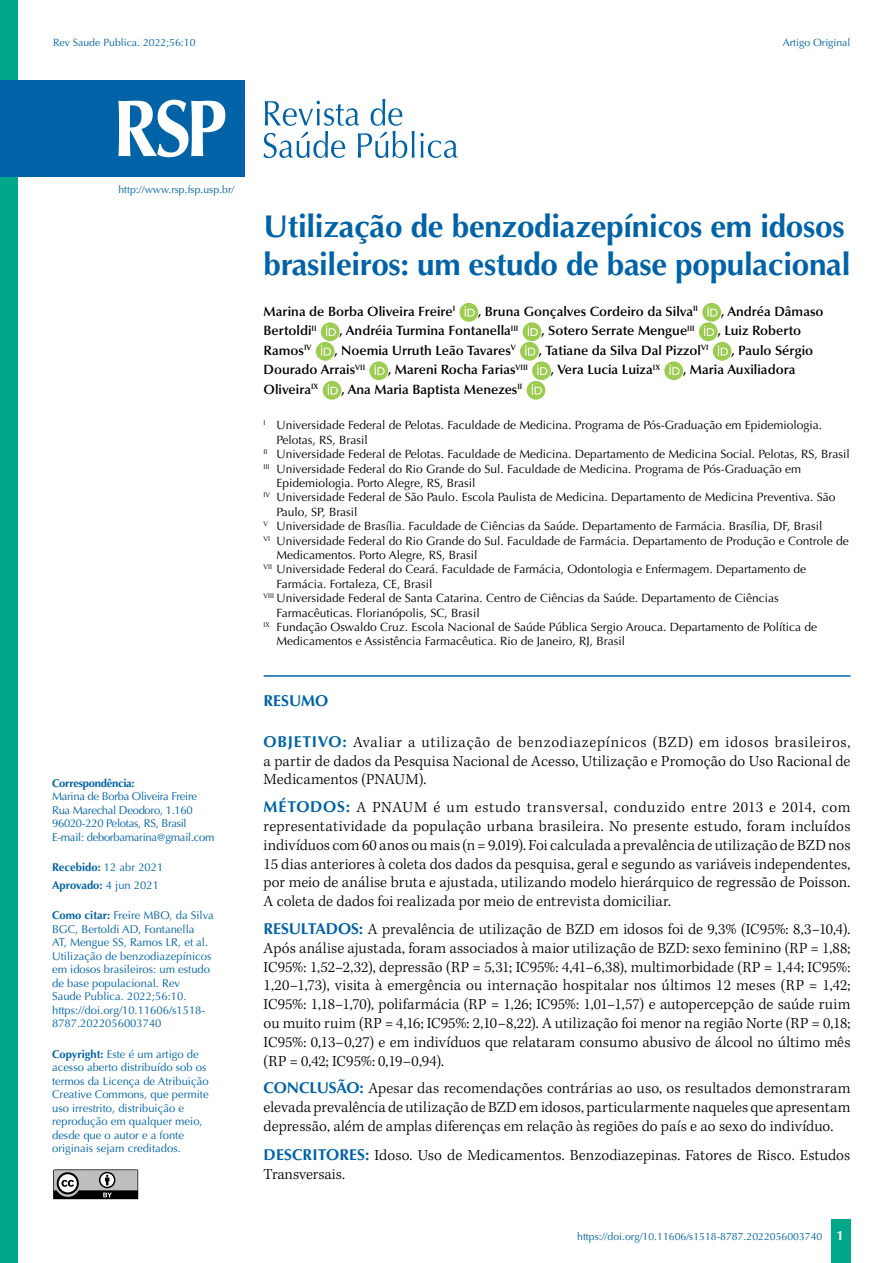
<style>
.page{position:relative;width:893px;height:1263px;background:#fff}
.page>*{position:absolute;margin:0;border:0;box-sizing:border-box;transform-origin:0 0}
.t1{font:700 31.5px/37.8px "Optima LT Std";letter-spacing:-.01em;color:#0063a7}
.t2{font:300 15.75px/18.9px "Kepler Std";letter-spacing:.005em;color:#000;text-align:justify}
.t3{font:700 15.75px "Optima LT Std";color:#0063a7}
.t4{font:600 13.5px "Optima LT Std";color:#000}
.t5{font:12px "Optima LT Std";color:#000}
.t6{font:11.25px/13.5px "Optima LT Std";color:#0063a7}
.t7{font:11.25px/13.5px "Optima LT Std";letter-spacing:-.025em;color:#0063a7}
.t8{font:700 11.25px/17.7px "Optima LT Std";color:#0063a7}
.t9{font:700 11.25px "Optima LT Std";letter-spacing:-.025em;color:#0063a7}
.t10{font:10.5px "Optima LT Std";color:#0063a7}
.s1{font-weight:400}
.s2{font-weight:700}
.s3{font-family:"Optima LT Std";font-weight:700;color:#0063a7}
.s4{font-weight:700;font-size:13.5px;color:#fff}
</style>
<div class="page">
<div style="left:831px;top:1220px;width:20px;height:43px;background:#00a788"></div>
<svg style="left:53px;top:1169px;width:85px;height:30px;background:#7e7f80"></svg>
<div style="left:0;top:0;width:18px;height:1263px;background:#00a788"></div>
<hr style="left:264px;top:675px;width:586px;height:2px;background:#0063a7">
<svg style="left:459px;top:303px;width:19px;height:19px"></svg>
<svg style="left:464px;top:306px;width:11px;height:11px"></svg>
<svg style="left:702px;top:303px;width:19px;height:19px"></svg>
<svg style="left:707px;top:306px;width:10px;height:11px"></svg>
<svg style="left:321px;top:322px;width:19px;height:19px"></svg>
<svg style="left:326px;top:326px;width:10px;height:10px"></svg>
<div style="left:523px;top:322px;width:18px;height:19px;background:#9ccc51;border-radius:50%"></div>
<svg style="left:528px;top:326px;width:10px;height:10px"></svg>
<svg style="left:699px;top:322px;width:19px;height:19px"></svg>
<svg style="left:704px;top:326px;width:10px;height:10px"></svg>
<div style="left:316px;top:342px;width:19px;height:19px;background:#9ccc51;border-radius:50%"></div>
<svg style="left:321px;top:345px;width:10px;height:11px"></svg>
<svg style="left:520px;top:342px;width:19px;height:19px"></svg>
<svg style="left:525px;top:345px;width:10px;height:11px"></svg>
<div style="left:713px;top:342px;width:18px;height:19px;background:#9ccc51;border-radius:50%"></div>
<svg style="left:718px;top:345px;width:10px;height:11px"></svg>
<svg style="left:369px;top:361px;width:19px;height:19px"></svg>
<svg style="left:374px;top:365px;width:11px;height:10px"></svg>
<div style="left:532px;top:361px;width:19px;height:19px;background:#9ccc51;border-radius:50%"></div>
<svg style="left:537px;top:365px;width:10px;height:10px"></svg>
<svg style="left:664px;top:361px;width:19px;height:19px"></svg>
<svg style="left:669px;top:365px;width:11px;height:10px"></svg>
<svg style="left:323px;top:381px;width:18px;height:19px"></svg>
<svg style="left:328px;top:384px;width:10px;height:11px"></svg>
<svg style="left:527px;top:381px;width:18px;height:19px"></svg>
<svg style="left:532px;top:384px;width:10px;height:11px"></svg>
<svg style="left:263px;top:99px;width:195px;height:59px"></svg>
<div style="left:0;top:80px;width:244px;height:96px;background:#0063a7"></div>
<svg style="left:118px;top:100px;width:107px;height:57px"></svg>
<p class="t10" style="left:53px;top:36px;width:144px">Rev Saude Publica. 2022;56:10</p>
<p class="t10" style="left:783px;top:36px;width:69px">Artigo Original</p>
<p class="t10" style="left:118px;top:183px;width:117px">http://www.rsp.fsp.usp.br/</p>
<p class="t9" style="left:52px;top:776px;width:84px">Correspondência:</p>
<p class="t7" style="left:52px;top:790px;width:164px">Marina de Borba Oliveira Freire<br>Rua Marechal Deodoro, 1.160<br>96020-220 Pelotas, RS, Brasil<br>E-mail: deborbamarina@gmail.com</p>
<p class="t8" style="left:52px;top:859px;width:113px">Recebido: <span class="s1">12 abr 2021<br></span>Aprovado: <span class="s1">4 jun 2021</span></p>
<p class="t6" style="left:52px;top:909px;width:163px"><span class="s2">Como citar:</span> Freire MBO, da Silva<br>BGC, Bertoldi AD, Fontanella<br>AT, Mengue SS, Ramos LR, et al.<br>Utilização de benzodiazepínicos em idosos brasileiros: um estudo de base populacional. Rev<br>Saude Publica. 2022;56:10. https://doi.org/10.11606/s1518-<br>8787.2022056003740</p>
<p class="t6" style="left:52px;top:1047px;width:158px"><span class="s2">Copyright:</span> Este é um artigo de acesso aberto distribuído sob os termos da Licença de Atribuição<br>Creative Commons, que permite uso irrestrito, distribuição e reprodução em qualquer meio, desde que o autor e a fonte originais sejam creditados.</p>
<h1 class="t1" style="left:264px;top:208px;width:588px">Utilização de benzodiazepínicos em idosos brasileiros: um estudo de base populacional</h1>
<p class="t4" style="left:264px;top:303px;width:193px">Marina de Borba Oliveira Freire<sup>I</sup></p>
<p class="t4" style="left:478px;top:303px;width:221px">, Bruna Gonçalves Cordeiro da Silva<sup>II</sup></p>
<p class="t4" style="left:721px;top:303px;width:104px">, Andréa Dâmaso</p>
<p class="t4" style="left:264px;top:323px;width:54px">Bertoldi<sup>II</sup></p>
<p class="t4" style="left:340px;top:323px;width:180px">, Andréia Turmina Fontanella<sup>III</sup></p>
<p class="t4" style="left:541px;top:323px;width:155px">, Sotero Serrate Mengue<sup>III</sup></p>
<p class="t4" style="left:718px;top:323px;width:85px">, Luiz Roberto</p>
<p class="t4" style="left:264px;top:342px;width:49px">Ramos<sup>IV</sup></p>
<p class="t4" style="left:335px;top:342px;width:183px">, Noemia Urruth Leão Tavares<sup>V</sup></p>
<p class="t4" style="left:539px;top:342px;width:171px">, Tatiane da Silva Dal Pizzol<sup>VI</sup></p>
<p class="t4" style="left:731px;top:342px;width:83px">, Paulo Sérgio</p>
<p class="t4" style="left:264px;top:362px;width:103px">Dourado Arrais<sup>VII</sup></p>
<p class="t4" style="left:388px;top:362px;width:141px">, Mareni Rocha Farias<sup>VIII</sup></p>
<p class="t4" style="left:551px;top:362px;width:111px">, Vera Lucia Luiza<sup>IX</sup></p>
<p class="t4" style="left:683px;top:362px;width:114px">, Maria Auxiliadora</p>
<p class="t4" style="left:264px;top:381px;width:56px">Oliveira<sup>IX</sup></p>
<p class="t4" style="left:341px;top:381px;width:182px">, Ana Maria Baptista Menezes<sup>II</sup></p>
<p class="t5" style="left:264px;top:418px;width:560px"><sup>I</sup> Universidade Federal de Pelotas. Faculdade de Medicina. Programa de Pós-Graduação em Epidemiologia.</p>
<p class="t5" style="left:276px;top:433px;width:93px">Pelotas, RS, Brasil</p>
<p class="t5" style="left:264px;top:447px;width:588px"><sup>II</sup> Universidade Federal de Pelotas. Faculdade de Medicina. Departamento de Medicina Social. Pelotas, RS, Brasil</p>
<p class="t5" style="left:264px;top:461px;width:539px"><sup>III</sup> Universidade Federal do Rio Grande do Sul. Faculdade de Medicina. Programa de Pós-Graduação em</p>
<p class="t5" style="left:276px;top:476px;width:200px">Epidemiologia. Porto Alegre, RS, Brasil</p>
<p class="t5" style="left:264px;top:490px;width:573px"><sup>IV</sup> Universidade Federal de São Paulo. Escola Paulista de Medicina. Departamento de Medicina Preventiva. São</p>
<p class="t5" style="left:276px;top:505px;width:83px">Paulo, SP, Brasil</p>
<p class="t5" style="left:264px;top:519px;width:560px"><sup>V</sup> Universidade de Brasília. Faculdade de Ciências da Saúde. Departamento de Farmácia. Brasília, DF, Brasil</p>
<p class="t5" style="left:264px;top:533px;width:587px"><sup>VI</sup> Universidade Federal do Rio Grande do Sul. Faculdade de Farmácia. Departamento de Produção e Controle de</p>
<p class="t5" style="left:276px;top:548px;width:202px">Medicamentos. Porto Alegre, RS, Brasil</p>
<p class="t5" style="left:264px;top:562px;width:544px"><sup>VII</sup> Universidade Federal do Ceará. Faculdade de Farmácia, Odontologia e Enfermagem. Departamento de</p>
<p class="t5" style="left:276px;top:577px;width:158px">Farmácia. Fortaleza, CE, Brasil</p>
<p class="t5" style="left:264px;top:591px;width:517px"><sup>VIII</sup> Universidade Federal de Santa Catarina. Centro de Ciências da Saúde. Departamento de Ciências</p>
<p class="t5" style="left:276px;top:605px;width:205px">Farmacêuticas. Florianópolis, SC, Brasil</p>
<p class="t5" style="left:264px;top:620px;width:555px"><sup>IX</sup> Fundação Oswaldo Cruz. Escola Nacional de Saúde Pública Sergio Arouca. Departamento de Política de</p>
<p class="t5" style="left:276px;top:634px;width:350px">Medicamentos e Assistência Farmacêutica. Rio de Janeiro, RJ, Brasil</p>
<p class="t3" style="left:264px;top:692px;width:66px">RESUMO</p>
<p class="t2" style="left:264px;top:733px;width:588px"><span class="s3">OBJETIVO:</span> Avaliar a utilização de benzodiazepínicos (BZD) em idosos brasileiros, a partir de dados da Pesquisa Nacional de Acesso, Utilização e Promoção do Uso Racional de Medicamentos (PNAUM).</p>
<p class="t2" style="left:264px;top:798px;width:588px"><span class="s3">MÉTODOS:</span> A PNAUM é um estudo transversal, conduzido entre 2013 e 2014, com representatividade da população urbana brasileira. No presente estudo, foram incluídos indivíduos com 60 anos ou mais (n = 9.019). Foi calculada a prevalência de utilização de BZD nos 15 dias anteriores à coleta dos dados da pesquisa, geral e segundo as variáveis independentes, por meio de análise bruta e ajustada, utilizando modelo hierárquico de regressão de Poisson.<br>A coleta de dados foi realizada por meio de entrevista domiciliar.</p>
<p class="t2" style="left:264px;top:920px;width:588px"><span class="s3">RESULTADOS:</span> A prevalência de utilização de BZD em idosos foi de 9,3% (IC95%: 8,3–10,4).<br>Após análise ajustada, foram associados à maior utilização de BZD: sexo feminino (RP = 1,88; IC95%: 1,52–2,32), depressão (RP = 5,31; IC95%: 4,41–6,38), multimorbidade (RP = 1,44; IC95%:<br>1,20–1,73), visita à emergência ou internação hospitalar nos últimos 12 meses (RP = 1,42; IC95%: 1,18–1,70), polifarmácia (RP = 1,26; IC95%: 1,01–1,57) e autopercepção de saúde ruim ou muito ruim (RP = 4,16; IC95%: 2,10–8,22). A utilização foi menor na região Norte (RP = 0,18; IC95%: 0,13–0,27) e em indivíduos que relataram consumo abusivo de álcool no último mês (RP = 0,42; IC95%: 0,19–0,94).</p>
<p class="t2" style="left:264px;top:1080px;width:588px"><span class="s3">CONCLUSÃO:</span> Apesar das recomendações contrárias ao uso, os resultados demonstraram elevada prevalência de utilização de BZD em idosos, particularmente naqueles que apresentam depressão, além de amplas diferenças em relação às regiões do país e ao sexo do indivíduo.</p>
<p class="t2" style="left:264px;top:1145px;width:588px;line-height:19.8px"><span class="s3">DESCRITORES:</span> Idoso. Uso de Medicamentos. Benzodiazepinas. Fatores de Risco. Estudos<br>Transversais.</p>
<p class="t10" style="left:577px;top:1230px;width:268px">https://doi.org/10.11606/s1518-8787.2022056003740 <span class="s4">1</span></p>
</div>
